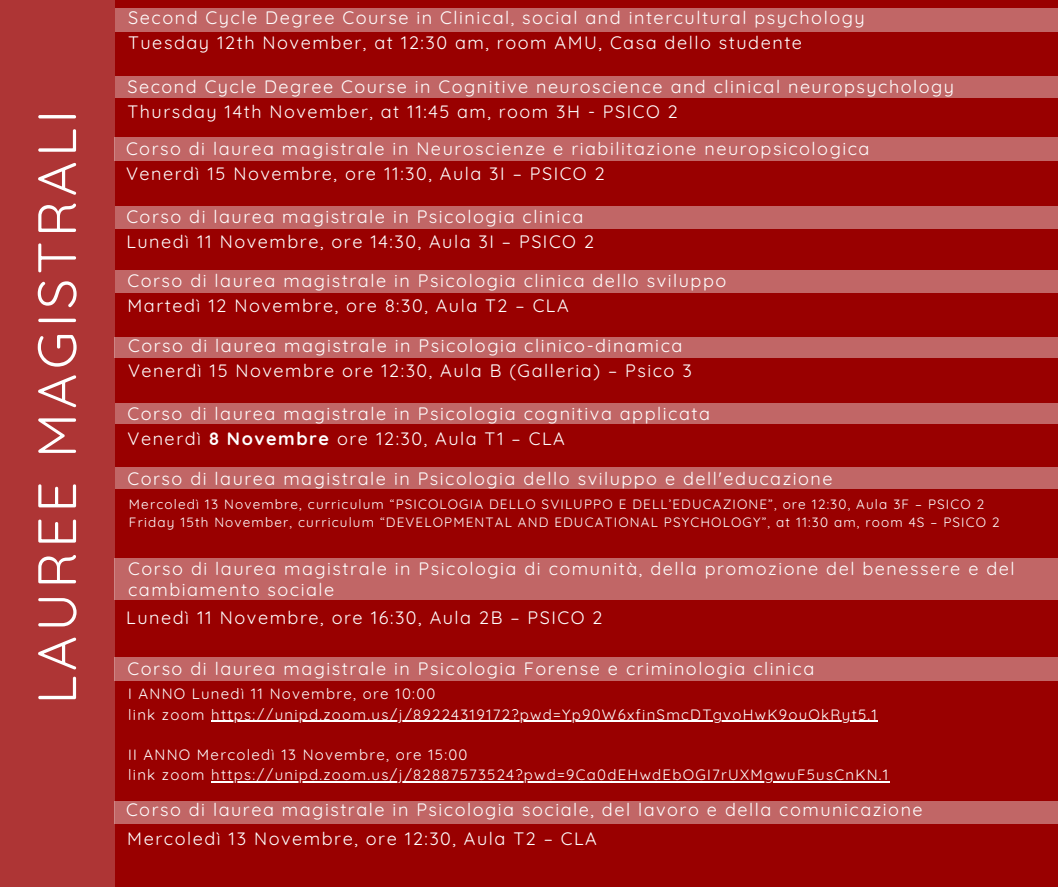
<style>
.page{position:relative;width:1058px;height:887px;background:#fff}
.page>*{position:absolute;margin:0;border:0;box-sizing:border-box;transform-origin:0 0}
.t1{font:54px "Quicksand";letter-spacing:.085em;color:#fff}
.t2{font:18px/24.8px "Quicksand";letter-spacing:.085em;color:#fff}
.t3{font:15px/20.2px "Quicksand";letter-spacing:.085em;color:#fff}
.t4{font:13.5px "Quicksand";letter-spacing:.085em;color:#fff}
.s1{font-weight:700}
</style>
<div class="page">
<div style="left:0;top:0;width:1058px;height:886px;background:#900"></div>
<div style="left:115px;top:270px;width:943px;height:23px;background:#c16666"></div>
<div style="left:115px;top:206px;width:943px;height:22px;background:#c16666"></div>
<div style="left:115px;top:76px;width:943px;height:21px;background:#c16666"></div>
<div style="left:0;top:0;width:115px;height:886px;background:#ae3535"></div>
<div style="left:115px;top:137px;width:942px;height:24px;background:#c16666"></div>
<div style="left:115px;top:337px;width:942px;height:21px;background:#c16666"></div>
<div style="left:115px;top:403px;width:943px;height:21px;background:#c16666"></div>
<div style="left:115px;top:656px;width:942px;height:24px;background:#c16666"></div>
<hr style="left:211px;top:720px;width:667px;height:1px;background:#fff">
<hr style="left:211px;top:781px;width:678px;height:1px;background:#fff">
<div style="left:115px;top:801px;width:943px;height:23px;background:#c16666"></div>
<div style="left:115px;top:467px;width:943px;height:21px;background:#c16666"></div>
<div style="left:115px;top:558px;width:942px;height:42px;background:#c16666"></div>
<div style="left:115px;top:8px;width:943px;height:23px;background:#c16666"></div>
<h2 class="t1" style="left:22px;top:704px;width:595px;rotate:-90deg">LAUREE MAGISTRALI</h2>
<h2 class="t2" style="left:128px;top:5px;width:738px">Second Cycle Degree Course in Clinical, social and intercultural psychology<br>Tuesday 12th November, at 12:30 am, room AMU, Casa dello studente</h2>
<h2 class="t2" style="left:127px;top:74px;width:828px">Second Cycle Degree Course in Cognitive neuroscience and clinical neuropsychology<br>Thursday 14th November, at 11:45 am, room 3H - PSICO 2</h2>
<h1 class="t2" style="left:126px;top:136px;width:745px">Corso di laurea magistrale in Neuroscienze e riabilitazione neuropsicologica<br>Venerdì 15 Novembre, ore 11:30, Aula 3I – PSICO 2</h1>
<h2 class="t2" style="left:126px;top:204px;width:469px">Corso di laurea magistrale in Psicologia clinica<br>Lunedì 11 Novembre, ore 14:30, Aula 3I – PSICO 2</h2>
<h2 class="t2" style="left:127px;top:268px;width:600px">Corso di laurea magistrale in Psicologia clinica dello sviluppo<br>Martedì 12 Novembre, ore 8:30, Aula T2 – CLA</h2>
<h2 class="t2" style="left:128px;top:333px;width:565px">Corso di laurea magistrale in Psicologia clinico-dinamica<br>Venerdì 15 Novembre ore 12:30, Aula B (Galleria) – Psico 3</h2>
<h2 class="t2" style="left:127px;top:401px;width:584px">Corso di laurea magistrale in Psicologia cognitiva applicata<br>Venerdì <span class="s1">8 Novembre</span> ore 12:30, Aula T1 – CLA</h2>
<h3 class="t2" style="left:127px;top:465px;width:706px">Corso di laurea magistrale in Psicologia dello sviluppo e dell'educazione</h3>
<h3 class="t4" style="left:129px;top:495px;width:856px">Mercoledì 13 Novembre, curriculum “PSICOLOGIA DELLO SVILUPPO E DELL’EDUCAZIONE”, ore 12:30, Aula 3F – PSICO 2</h3>
<h2 class="t4" style="left:129px;top:513px;width:872px">Friday 15th November, curriculum “DEVELOPMENTAL AND EDUCATIONAL PSYCHOLOGY”, at 11:30 am, room 4S – PSICO 2</h2>
<h2 class="t2" style="left:128px;top:558px;width:888px;line-height:20.2px">Corso di laurea magistrale in Psicologia di comunità, della promozione del benessere e del cambiamento sociale</h2>
<p class="t2" style="left:126px;top:605px;width:477px">Lunedì 11 Novembre, ore 16:30, Aula 2B – PSICO 2</p>
<h2 class="t2" style="left:128px;top:655px;width:688px">Corso di laurea magistrale in Psicologia Forense e criminologia clinica</h2>
<h2 class="t3" style="left:128px;top:683px;width:750px">I ANNO Lunedì 11 Novembre, ore 10:00<br>link zoom https://unipd.zoom.us/j/89224319172?pwd=Yp90W6xfinSmcDTgvoHwK9ouOkRyt5.1</h2>
<p class="t3" style="left:128px;top:744px;width:761px">II ANNO Mercoledì 13 Novembre, ore 15:00<br>link zoom https://unipd.zoom.us/j/82887573524?pwd=9Ca0dEHwdEbOGI7rUXMgwuF5usCnKN.1</p>
<h2 class="t2" style="left:126px;top:796px;width:798px">Corso di laurea magistrale in Psicologia sociale, del lavoro e della comunicazione</h2>
<h2 class="t2" style="left:127px;top:825px;width:471px">Mercoledì 13 Novembre, ore 12:30, Aula T2 – CLA</h2>
</div>
